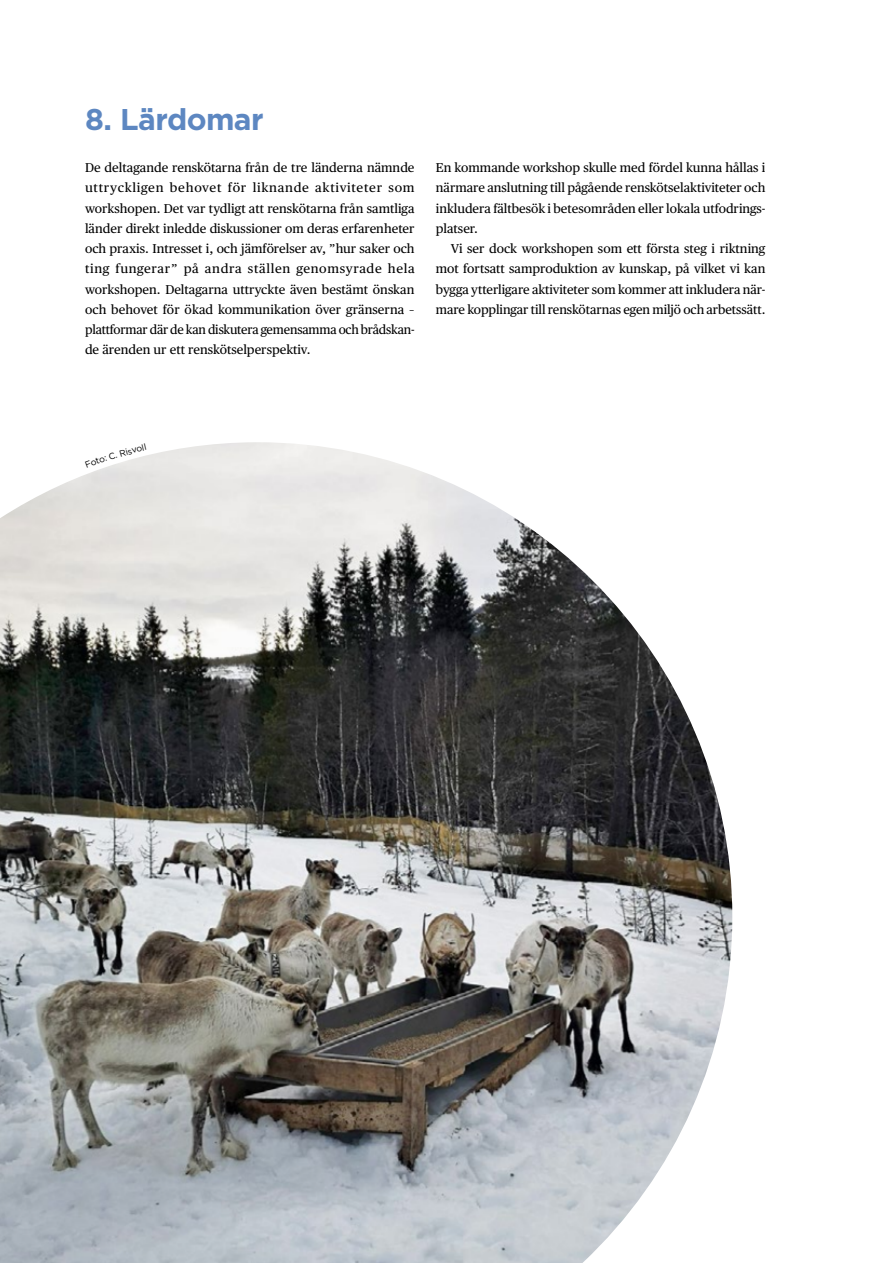
<style>
.page{position:relative;width:893px;height:1263px;background:#fff}
.page>*{position:absolute;margin:0;border:0;box-sizing:border-box;transform-origin:0 0}
.Rubrik_1{font:700 30px "Gotham 20";color:#5d87c1}
.Brödtext_Publico{font:12.75px/20.2px "Publico Text";color:#000;text-align:justify}
.Brödtext_Publico_ind{font:12.75px/20.2px "Publico Text";letter-spacing:-.005em;color:#000;text-align:justify}
</style>
<div class="page">
<img style="left:0;top:442px;width:732px;height:821px">
<svg style="left:85px;top:444px;width:61px;height:24px"></svg>
<p class="Rubrik_1" style="left:85px;top:100px;width:180px">8. Lärdomar</p>
<p class="Brödtext_Publico" style="left:85px;top:157px;width:331px">De deltagande renskötarna från de tre länderna nämnde uttryckligen behovet för liknande aktiviteter som workshopen. Det var tydligt att renskötarna från samtliga länder direkt inledde diskussioner om deras erfarenheter och praxis. Intresset i, och jämförelser av, ”hur saker och ting fungerar” på andra ställen genomsyrade hela workshopen. Deltagarna uttryckte även bestämt önskan och behovet för ökad kommunikation över gränserna – plattformar där de kan diskutera gemensamma och brådskan&shy;de ärenden ur ett renskötselperspektiv.</p>
<p class="Brödtext_Publico" style="left:436px;top:157px;width:331px">En kommande workshop skulle med fördel kunna hållas i närmare anslutning till pågående renskötselaktiviteter och inkludera fältbesök i betesområden eller lokala utfodrings&shy;platser.</p>
<p class="Brödtext_Publico_ind" style="left:436px;top:238px;width:331px;text-indent:15px">Vi ser dock workshopen som ett första steg i riktning mot fortsatt samproduktion av kunskap, på vilket vi kan bygga ytterligare aktiviteter som kommer att inkludera när&shy;mare kopplingar till renskötarnas egen miljö och arbetssätt.</p>
</div>
